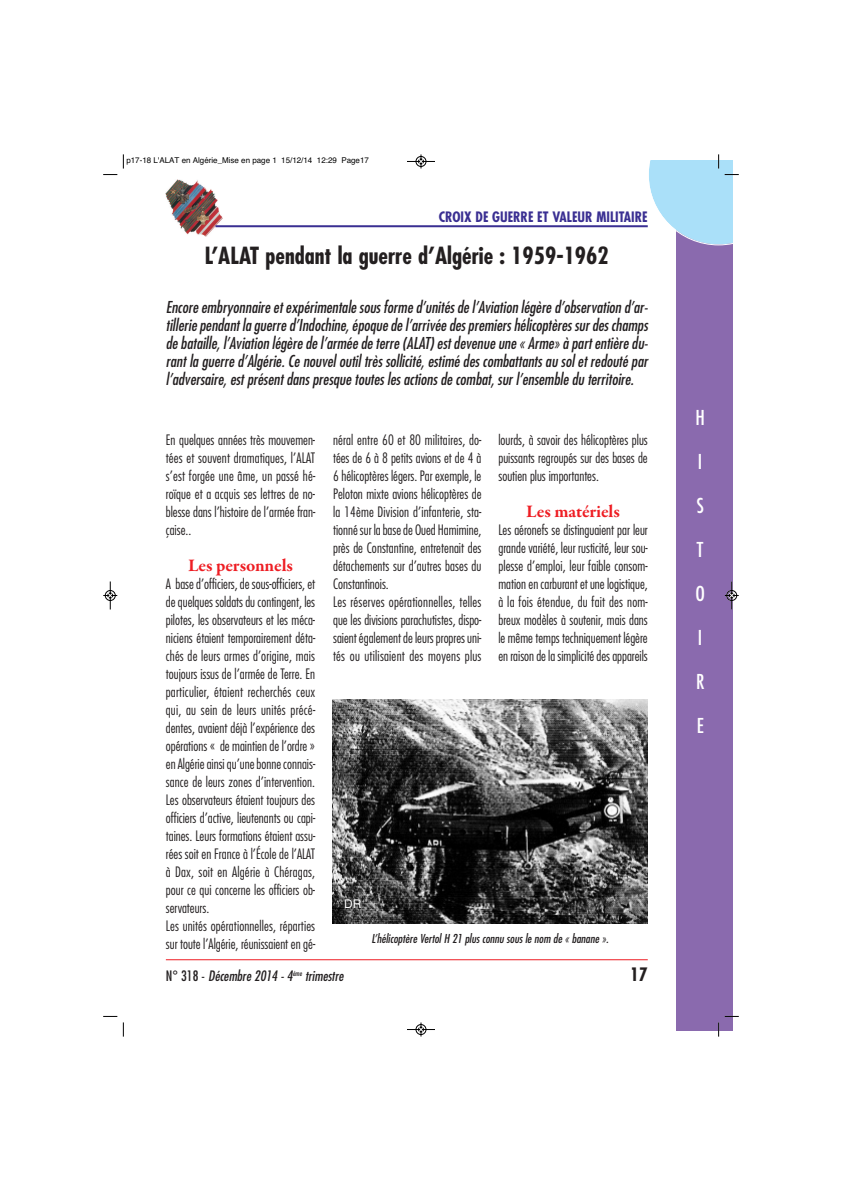
<style>
.page{position:relative;width:842px;height:1191px;background:#fff}
.page>*{position:absolute;margin:0;border:0;box-sizing:border-box;transform-origin:0 0}
.t1{font:700 condensed 23px "Futura";color:#231f20}
.t2{font:condensed 20px "Futura";color:#fff}
.t3{font:700 18px "Garamond Premr Pro";letter-spacing:-.005em;color:#ee1d23}
.t4{font:700 condensed 18px "Futura";color:#231f20}
.t5{font:italic condensed 16px/18px "Futura";color:#231f20;text-align:justify}
.t6{font:300 condensed 14px/18px "Futura";color:#231f20;text-align:justify}
.t7{font:italic condensed 14px "Futura";color:#231f20}
.t8{font:700 condensed 14px "Futura";color:#3a2f92}
.t9{font:italic condensed 12px "Futura";color:#231f20}
.t10{font:12px "Helvetica";color:#fff}
.t11{font:8px "Helvetica";color:#000}
.s1{font-style:normal}
</style>
<div class="page">
<div style="left:676px;top:160px;width:57px;height:871px;background:#8a6aae"></div>
<img style="left:166px;top:179px;width:57px;height:57px">
<hr style="left:166px;top:959px;width:482px;height:1px;background:#ee1d23">
<hr style="left:215px;top:225px;width:433px;height:2px;background:#3a2f92">
<img style="left:332px;top:700px;width:316px;height:223px">
<svg style="left:123px;top:154px;width:1px;height:15px"></svg>
<svg style="left:103px;top:174px;width:14px;height:1px"></svg>
<svg style="left:649px;top:154px;width:90px;height:91px"></svg>
<svg style="left:123px;top:1022px;width:1px;height:15px"></svg>
<svg style="left:103px;top:1016px;width:14px;height:1px"></svg>
<svg style="left:718px;top:1022px;width:1px;height:15px"></svg>
<svg style="left:725px;top:1016px;width:14px;height:1px"></svg>
<svg style="left:407px;top:154px;width:28px;height:14px"></svg>
<svg style="left:407px;top:1023px;width:28px;height:14px"></svg>
<svg style="left:103px;top:582px;width:14px;height:28px"></svg>
<svg style="left:725px;top:582px;width:14px;height:28px"></svg>
<p class="t11" style="left:126px;top:156px;width:244px">p17-18 L'ALAT en Algérie_Mise en page 1 15/12/14 12:29 Page17</p>
<p class="t8" style="left:439px;top:211px;width:211px">CROIX DE GUERRE ET VALEUR MILITAIRE</p>
<h1 class="t1" style="left:205px;top:245px;width:405px">L’ALAT pendant la guerre d’Algérie : 1959-1962</h1>
<p class="t5" style="left:166px;top:299px;width:486px">Encore embryonnaire etexpérimentale sousforme d’unitésde l’Aviation légère d’observation d’ar&shy;tillerie pendantla guerre d’Indochine,époque de l’arrivée despremiershélicoptèressurdeschamps de bataille,l’Aviation légère de l’armée de terre (ALAT)estdevenue une « Arme» à partentière du&shy;rantla guerre d’Algérie.Ce nouveloutiltrèssollicité,estimé descombattantsau soletredouté par l’adversaire,estprésentdanspresque touteslesactionsde combat,surl’ensemble du territoire.</p>
<p class="t6" style="left:166px;top:431px;width:151px">En quelques années très mouvemen&shy;tées et souvent dramatiques, l’ALAT s’est forgée une âme, un passé hé&shy;roïque et a acquis ses lettres de no&shy;blesse dans l’histoire de l’armée fran&shy;çaise..</p>
<p class="t3" style="left:188px;top:554px;width:107px">Les personnels</p>
<p class="t6" style="left:166px;top:575px;width:151px;text-align:left">A base d’officiers, de sous-officiers, et de quelques soldats du contingent, les pilotes, les observateurs et les méca&shy;niciens étaient temporairement déta&shy;chés de leurs armes d’origine, mais toujours issus de l’armée de Terre. En particulier, étaient recherchés ceux qui, au sein de leurs unités précé&shy;dentes, avaient déjà l’expérience des opérations « de maintien de l’ordre » en Algérie ainsi qu’une bonne connais&shy;sance de leurs zones d’intervention.<br>Les observateurs étaient toujours des officiers d’active, lieutenants ou capi&shy;taines. Leurs formations étaient assu&shy;rées soit en France à l’École de l’ALAT à Dax, soit en Algérie à Chéragas, pour ce qui concerne les officiers ob&shy;servateurs.<br>Les unités opérationnelles, réparties sur toute l’Algérie, réunissaient en gé-</p>
<p class="t6" style="left:333px;top:431px;width:150px;text-align:left">néral entre 60 et 80 militaires, do&shy;tées de 6 à 8 petits avions et de 4 à 6 hélicoptères légers. Par exemple, le Peloton mixte avions hélicoptères de la 14ème Division d’infanterie, sta&shy;tionné sur la base de Oued Hamimine, près de Constantine, entretenait des détachements sur d’autres bases du Constantinois.<br>Les réserves opérationnelles, telles que les divisions parachutistes, dispo&shy;saient également de leurs propres uni&shy;tés ou utilisaient des moyens plus</p>
<p class="t6" style="left:498px;top:431px;width:151px">lourds, à savoir des hélicoptères plus puissants regroupés sur des bases de soutien plus importantes.</p>
<p class="t3" style="left:526px;top:500px;width:95px">Les matériels</p>
<p class="t6" style="left:498px;top:521px;width:151px">Les aéronefs se distinguaient par leur grande variété, leur rusticité, leur sou&shy;plesse d’emploi, leur faible consom&shy;mation en carburant et une logistique, à la fois étendue, du fait des nom&shy;breux modèles à soutenir, mais dans le même temps techniquement légère en raison de la simplicité des appareils</p>
<p class="t10" style="left:344px;top:897px;width:19px">DR</p>
<p class="t9" style="left:371px;top:933px;width:241px">L’hélicoptère VertolH 21 plusconnu sousle nom de « banane ».</p>
<p class="t7" style="left:166px;top:970px;width:181px"><span class="s1">N ° 3 1 8 -</span> Décembre 2014 -4<sup>ème</sup> trimestre</p>
<p class="t4" style="left:630px;top:967px;width:19px">17</p>
<h2 class="t2" style="left:695px;top:409px;width:11px">H</h2>
<h2 class="t2" style="left:698px;top:453px;width:6px">I</h2>
<h2 class="t2" style="left:697px;top:497px;width:9px">S</h2>
<h2 class="t2" style="left:697px;top:541px;width:8px">T</h2>
<h2 class="t2" style="left:695px;top:585px;width:11px">O</h2>
<h2 class="t2" style="left:698px;top:629px;width:6px">I</h2>
<h2 class="t2" style="left:696px;top:673px;width:10px">R</h2>
<h2 class="t2" style="left:697px;top:717px;width:8px">E</h2>
</div>
